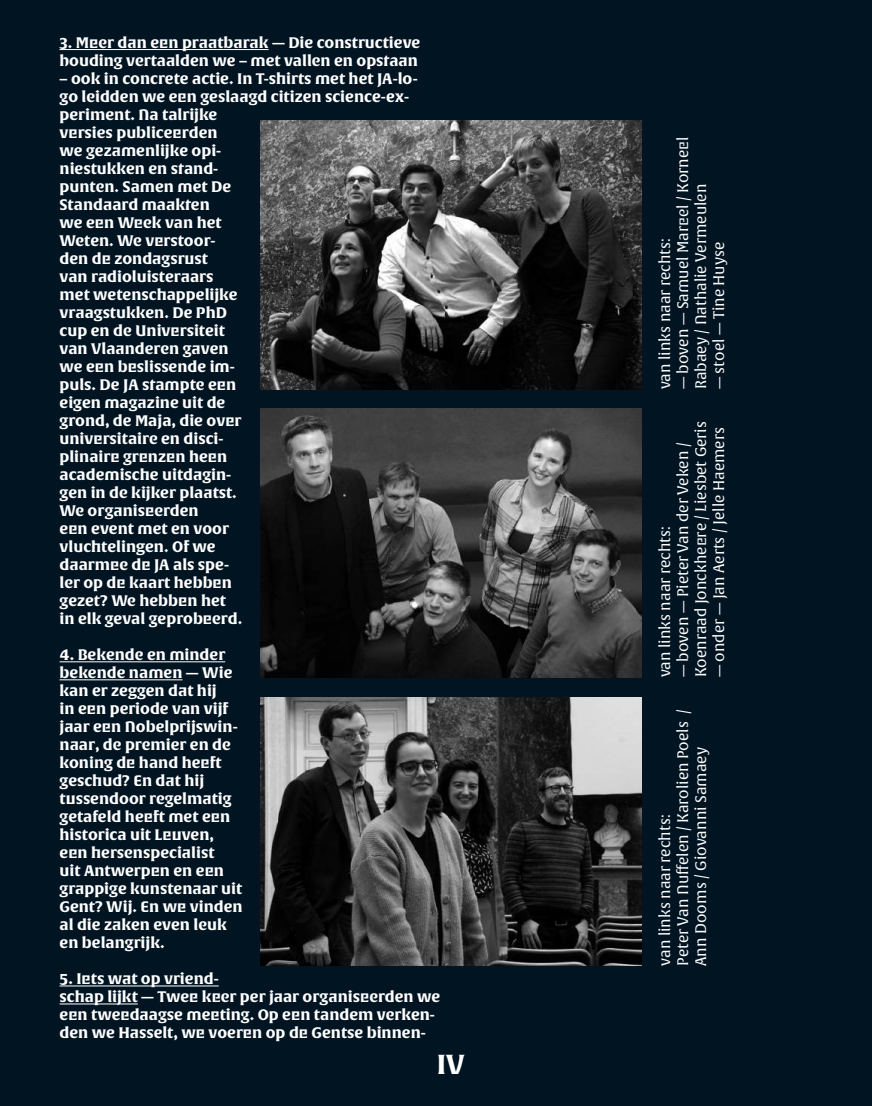
<style>
.page{position:relative;width:872px;height:1106px;background:#001422}
.page>*{position:absolute;margin:0;border:0;box-sizing:border-box;transform-origin:0 0}
.t1{font:700 27px "Alverata Irregular PE";color:#fff}
.t2{font:700 15px/18px "Alverata Irregular PE";color:#fff}
.t3{font:15px/18px "Alverata Irregular PE";color:#fff}
</style>
<div class="page">
<hr style="left:60px;top:49px;width:208px;height:1px;background:#fff">
<hr style="left:60px;top:661px;width:165px;height:1px;background:#fff">
<hr style="left:60px;top:679px;width:122px;height:1px;background:#fff">
<hr style="left:60px;top:985px;width:159px;height:1px;background:#fff">
<hr style="left:60px;top:1003px;width:78px;height:1px;background:#fff">
<img style="left:260px;top:120px;width:381px;height:269px">
<img style="left:260px;top:408px;width:381px;height:269px">
<img style="left:260px;top:697px;width:381px;height:269px">
<p class="t2" style="left:60px;top:33px;width:362px">3. Meer dan een praatbarak — Die constructieve houding vertaalden we – met vallen en opstaan</p>
<p class="t2" style="left:60px;top:69px;width:360px">– ook in concrete actie. In T-shirts met het JA-lo&shy;go leidden we een geslaagd citizen science-ex&shy;periment. Na talrijke<br>versies publiceerden<br>we gezamenlijke opi-<br>niestukken en stand-<br>punten. Samen met De<br>Standaard maakten<br>we een Week van het<br>Weten. We verstoor-<br>den de zondagsrust<br>van radioluisteraars<br>met wetenschappelijke<br>vraagstukken. De PhD<br>cup en de Universiteit<br>van Vlaanderen gaven<br>we een beslissende im-<br>puls. De JA stampte een<br>eigen magazine uit de<br>grond, de Maja, die over<br>universitaire en disci-<br>plinaire grenzen heen<br>academische uitdagin-<br>gen in de kijker plaatst.<br>We organiseerden<br>een event met en voor<br>vluchtelingen. Of we<br>daarmee de JA als spe-<br>ler op de kaart hebben<br>gezet? We hebben het<br>in elk geval geprobeerd.</p>
<p class="t2" style="left:60px;top:645px;width:185px">4. Bekende en minder bekende namen — Wie kan er zeggen dat hij<br>in een periode van vijf jaar een Nobelprijswin&shy;naar, de premier en de koning de hand heeft geschud? En dat hij tussendoor regelmatig getafeld heeft met een historica uit Leuven, een hersenspecialist<br>uit Antwerpen en een grappige kunstenaar uit<br>Gent? Wij. En we vinden al die zaken even leuk en belangrijk.</p>
<p class="t2" style="left:60px;top:969px;width:382px">5. Iets wat op vriend-<br>schap lijkt — Twee keer per jaar organiseerden we een tweedaagse meeting. Op een tandem verken&shy;den we Hasselt, we voeren op de Gentse binnen-</p>
<h1 class="t1" style="left:437px;top:1046px;width:29px">IV</h1>
<p class="t3" style="left:674px;top:389px;width:254px;rotate:-90deg">— boven — Samuel Mareel / Korneel<br>Rabaey / Nathalie Vermeulen</p>
<p class="t3" style="left:656px;top:389px;width:153px;rotate:-90deg">van links naar rechts:</p>
<p class="t3" style="left:710px;top:389px;width:149px;rotate:-90deg">— stoel — Tine Huyse</p>
<p class="t3" style="left:674px;top:677px;width:258px;rotate:-90deg">— boven — Pieter Van der Veken /<br>Koenraad Jonckheere / Liesbet Geris</p>
<p class="t3" style="left:710px;top:677px;width:252px;rotate:-90deg">— onder — Jan Aerts / Jelle Haemers</p>
<p class="t3" style="left:656px;top:677px;width:153px;rotate:-90deg">van links naar rechts:</p>
<p class="t3" style="left:656px;top:966px;width:258px;rotate:-90deg">van links naar rechts:<br>Peter Van Nuffelen / Karolien Poels /<br>Ann Dooms / Giovanni Samaey</p>
</div>
